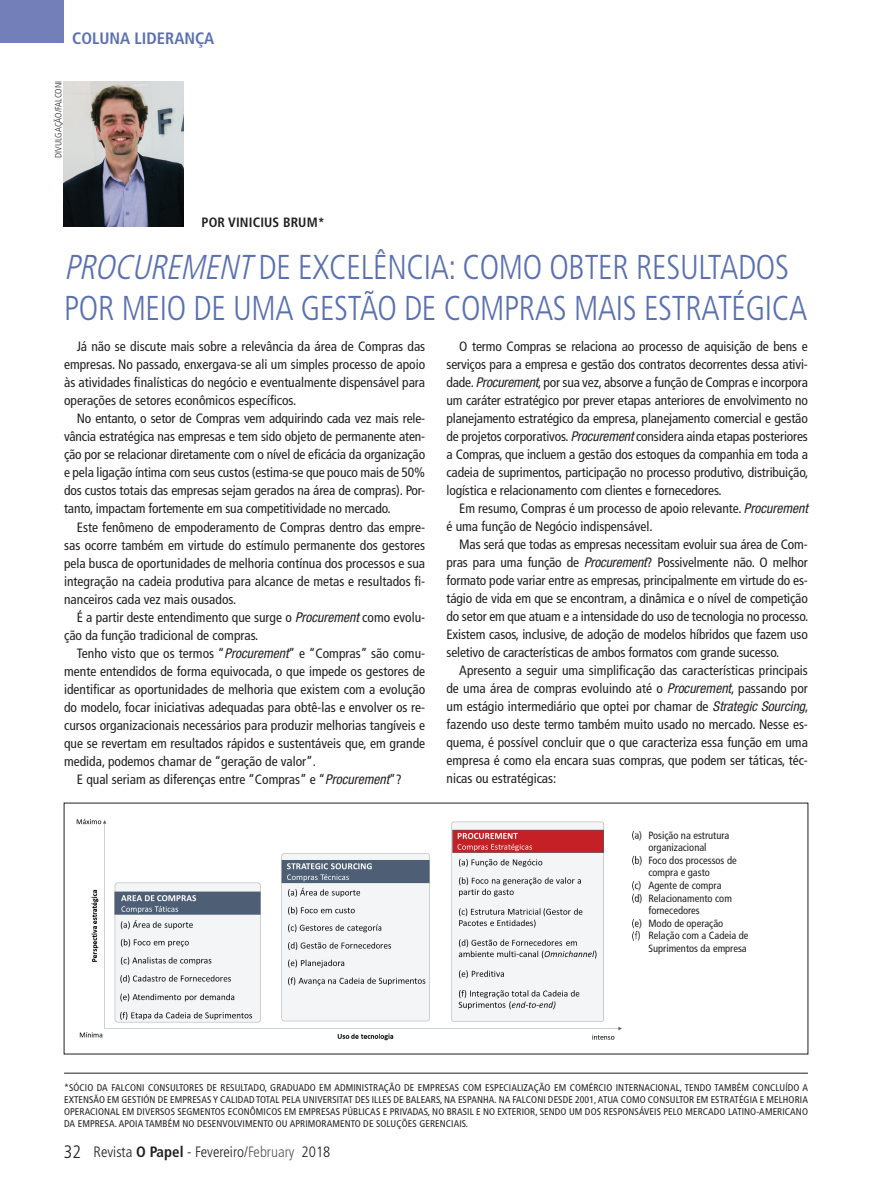
<style>
.page{position:relative;width:893px;height:1191px;background:#fff}
.page>*{position:absolute;margin:0;border:0;box-sizing:border-box;transform-origin:0 0}
.t1{font:300 condensed 34.5px/41.4px "Frutiger LT Std";letter-spacing:-.01em;color:#5b70b0;scale:.95 1}
.t2{font:300 condensed 18px "Frutiger LT Std";color:#231f20}
.t3{font:700 condensed 16.5px "Frutiger LT Std";color:#5b70b0}
.t4{font:300 condensed 15px "Frutiger LT Std";color:#231f20}
.t5{font:condensed 13.5px/18px "Frutiger LT Std";color:#231f20;text-align:justify}
.t6{font:700 condensed 13.5px "Frutiger LT Std";letter-spacing:.01em;color:#231f20}
.t7{font:condensed 10.5px "Frutiger LT Std";color:#231f20}
.t8{font:condensed 9.75px/12px "Frutiger LT Std";letter-spacing:.01em;color:#231f20;text-align:justify}
.t9{font:300 condensed 9px "Frutiger LT Std";color:#231f20}
.s1{font-style:italic}
.s2{font-family:"Helvetica Neue LT Std";font-style:italic}
.s3{font-weight:700}
.s4{color:#57585a}
</style>
<div class="page">
<div style="left:0;top:0;width:64px;height:43px;background:#727fb8"></div>
<hr style="left:64px;top:1072px;width:744px;height:1px;background:#231f20">
<img style="left:63px;top:81px;width:121px;height:145px">
<img style="left:76px;top:818px;width:558px;height:223px">
<svg style="left:632px;top:830px;width:3px;height:11px"></svg>
<svg style="left:632px;top:856px;width:3px;height:10px"></svg>
<svg style="left:632px;top:881px;width:3px;height:22px"></svg>
<svg style="left:632px;top:919px;width:3px;height:22px"></svg>
<p class="t3" style="left:72px;top:28px;width:144px">COLUNA LIDERANÇA</p>
<p class="t9" style="left:53px;top:158px;width:79px;rotate:-90deg">DIVULGAÇÃO/FALCONI</p>
<p class="t6" style="left:202px;top:214px;width:125px">POR VINICIUS BRUM*</p>
<h1 class="t1" style="left:64px;top:247px;width:784px"><span class="s1">PROCUREMENT</span>DE EXCELÊNCIA: COMO OBTER RESULTADOS<br>POR MEIO DE UMA GESTÃO DE COMPRAS MAIS ESTRATÉGICA</h1>
<p class="t5" style="left:64px;top:338px;width:363px;text-indent:13px">Já não se discute mais sobre a relevância da área de Compras das empresas. No passado, enxergava-se ali um simples processo de apoio às atividades finalísticas do negócio e eventualmente dispensável para operações de setores econômicos específicos.</p>
<p class="t5" style="left:64px;top:410px;width:363px;text-indent:13px">No entanto, o setor de Compras vem adquirindo cada vez mais rele&shy;vância estratégica nas empresas e tem sido objeto de permanente aten&shy;ção por se relacionar diretamente com o nível de eficácia da organização e pela ligação íntima com seus custos (estima-se que pouco mais de 50% dos custos totais das empresas sejam gerados na área de compras). Por&shy;tanto, impactam fortemente em sua competitividade no mercado.</p>
<p class="t5" style="left:64px;top:518px;width:363px;text-indent:13px">Este fenômeno de empoderamento de Compras dentro das empre&shy;sas ocorre também em virtude do estímulo permanente dos gestores pela busca de oportunidades de melhoria contínua dos processos e sua integração na cadeia produtiva para alcance de metas e resultados fi&shy;nanceiros cada vez mais ousados.</p>
<p class="t5" style="left:64px;top:608px;width:363px;text-indent:13px">É a partir deste entendimento que surge o <span class="s2">Procurement</span> como evolu&shy;ção da função tradicional de compras.</p>
<p class="t5" style="left:77px;top:644px;width:350px">Tenho visto que os termos “<span class="s2">Procurement</span>” e “Compras” são comu-</p>
<p class="t5" style="left:64px;top:662px;width:363px">mente entendidos de forma equivocada, o que impede os gestores de</p>
<p class="t5" style="left:64px;top:680px;width:363px">identificar as oportunidades de melhoria que existem com a evolução</p>
<p class="t5" style="left:64px;top:698px;width:363px">do modelo, focar iniciativas adequadas para obtê-las e envolver os re-</p>
<p class="t5" style="left:64px;top:716px;width:363px">cursos organizacionais necessários para produzir melhorias tangíveis e</p>
<p class="t5" style="left:64px;top:734px;width:363px">que se revertam em resultados rápidos e sustentáveis que, em grande</p>
<p class="t5" style="left:64px;top:752px;width:254px">medida, podemos chamar de “geração de valor”.</p>
<p class="t5" style="left:77px;top:770px;width:327px">E qual seriam as diferenças entre “Compras” e “<span class="s2">Procurement</span>”?</p>
<p class="t5" style="left:446px;top:338px;width:363px;text-indent:13px">O termo Compras se relaciona ao processo de aquisição de bens e serviços para a empresa e gestão dos contratos decorrentes dessa ativi&shy;dade. <span class="s2">Procurement</span>, por sua vez, absorve a função de Compras e incorpora um caráter estratégico por prever etapas anteriores de envolvimento no planejamento estratégico da empresa, planejamento comercial e gestão de projetos corporativos. <span class="s2">Procurement</span> considera ainda etapas posteriores a Compras, que incluem a gestão dos estoques da companhia em toda a cadeia de suprimentos, participação no processo produtivo, distribuição, logística e relacionamento com clientes e fornecedores.</p>
<p class="t5" style="left:446px;top:500px;width:363px;text-indent:13px">Em resumo, Compras é um processo de apoio relevante. <span class="s2">Procurement </span>é uma função de Negócio indispensável.</p>
<p class="t5" style="left:446px;top:536px;width:363px;text-indent:13px">Mas será que todas as empresas necessitam evoluir sua área de Com&shy;pras para uma função de <span class="s2">Procurement</span>? Possivelmente não. O melhor formato pode variar entre as empresas, principalmente em virtude do es&shy;tágio de vida em que se encontram, a dinâmica e o nível de competição do setor em que atuam e a intensidade do uso de tecnologia no processo.<br>Existem casos, inclusive, de adoção de modelos híbridos que fazem uso seletivo de características de ambos formatos com grande sucesso.</p>
<p class="t5" style="left:446px;top:662px;width:363px;text-indent:13px">Apresento a seguir uma simplificação das características principais de uma área de compras evoluindo até o <span class="s2">Procurement</span>, passando por um estágio intermediário que optei por chamar de <span class="s2">Strategic Sourcing</span>, fazendo uso deste termo também muito usado no mercado. Nesse es&shy;quema, é possível concluir que o que caracteriza essa função em uma empresa é como ela encara suas compras, que podem ser táticas, téc&shy;nicas ou estratégicas:</p>
<p class="t7" style="left:631px;top:829px;width:99px">(a) Posição na estrutura</p>
<p class="t7" style="left:648px;top:841px;width:60px">organizacional</p>
<p class="t7" style="left:631px;top:854px;width:107px">(b) Foco dos processos de</p>
<p class="t7" style="left:648px;top:866px;width:63px">compra e gasto</p>
<p class="t7" style="left:631px;top:879px;width:92px">(c) Agente de compra</p>
<p class="t7" style="left:631px;top:892px;width:102px">(d) Relacionamento com</p>
<p class="t7" style="left:648px;top:904px;width:53px">fornecedores</p>
<p class="t7" style="left:631px;top:917px;width:93px">(e) Modo de operação</p>
<p class="t7" style="left:631px;top:929px;width:119px">(f) Relação com a Cadeia de</p>
<p class="t7" style="left:648px;top:942px;width:100px">Suprimentos da empresa</p>
<p class="t8" style="left:64px;top:1081px;width:745px">*SÓCIO DA FALCONI CONSULTORES DE RESULTADO, GRADUADO EM ADMINISTRAÇÃO DE EMPRESAS COM ESPECIALIZAÇÃO EM COMÉRCIO INTERNACIONAL, TENDO TAMBÉM CONCLUÍDO A EXTENSÃO EM GESTIÓN DE EMPRESAS Y CALIDAD TOTAL PELA UNIVERSITAT DES ILLES DE BALEARS, NA ESPANHA. NA FALCONI DESDE 2001, ATUA COMO CONSULTOR EM ESTRATÉGIA E MELHORIA OPERACIONAL EM DIVERSOS SEGMENTOS ECONÔMICOS EM EMPRESAS PÚBLICAS E PRIVADAS, NO BRASIL E NO EXTERIOR, SENDO UM DOS RESPONSÁVEIS PELO MERCADO LATINO-AMERICANO DA EMPRESA. APOIA TAMBÉM NO DESENVOLVIMENTO OU APRIMORAMENTO DE SOLUÇÕES GERENCIAIS.</p>
<h2 class="t2" style="left:64px;top:1141px;width:19px">32</h2>
<p class="t4" style="left:94px;top:1142px;width:238px">Revista <span class="s3">O Papel</span> - Fevereiro/<span class="s4">February</span> 2018</p>
</div>
